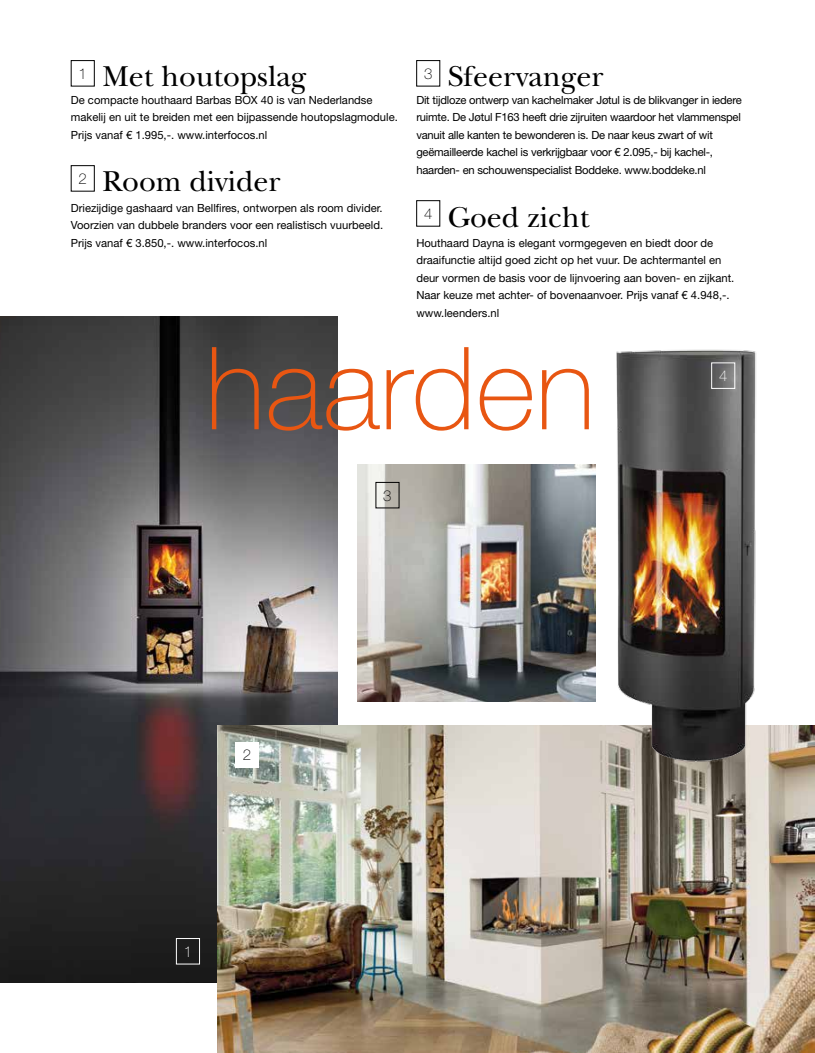
<style>
.page{position:relative;width:815px;height:1053px;background:#fff}
.page>*{position:absolute;margin:0;border:0;box-sizing:border-box;transform-origin:0 0}
.t1{font:100 115px "Helvetica Neue LT Std";color:#e85612}
.t2{font:30px "New Baskerville Std";color:#000}
.t3{font:100 15px "Helvetica Neue LT Std";color:#fff}
.t4{font:100 15px "Helvetica Neue LT Std";color:#000}
.t5{font:11.25px/17.5px "Helvetica Neue LT Std";color:#000}
.t6{font:11.25px/17.5px "Helvetica Neue LT Std";letter-spacing:-.02em;color:#000}
</style>
<div class="page">
<img style="left:0;top:316px;width:338px;height:665px">
<img style="left:218px;top:725px;width:597px;height:327px">
<img style="left:358px;top:464px;width:237px;height:237px">
<img style="left:609px;top:349px;width:155px;height:423px">
<div style="left:71px;top:60px;width:24px;height:26px;border:1px solid #000"></div>
<div style="left:71px;top:165px;width:24px;height:26px;border:1px solid #000"></div>
<div style="left:416px;top:60px;width:24px;height:26px;border:1px solid #000"></div>
<div style="left:416px;top:200px;width:24px;height:26px;border:1px solid #000"></div>
<div style="left:176px;top:938px;width:24px;height:26px;border:1px solid #fff"></div>
<div style="left:711px;top:362px;width:24px;height:26px;border:1px solid #fff"></div>
<div style="left:235px;top:741px;width:23px;height:26px;background:#fff"></div>
<h2 class="t2" style="left:79px;top:59px;width:229px"><sup>1</sup> Met houtopslag</h2>
<p class="t5" style="left:71px;top:91px;width:328px">De compacte houthaard Barbas BOX 40 is van Nederlandse makelij en uit te breiden met een bijpassende houtopslagmodule.<br>Prijs vanaf € 1.995,-. www.interfocos.nl</p>
<h2 class="t2" style="left:79px;top:164px;width:204px"><sup>2</sup> Room divider</h2>
<p class="t5" style="left:71px;top:199px;width:314px;text-align:justify">Driezijdige gashaard van Bellfires, ontworpen als room divider.<br>Voorzien van dubbele branders voor een realistisch vuurbeeld.<br>Prijs vanaf € 3.850,-. www.interfocos.nl</p>
<h2 class="t2" style="left:424px;top:59px;width:181px"><sup>3</sup> Sfeervanger</h2>
<p class="t6" style="left:416px;top:91px;width:327px">Dit tijdloze ontwerp van kachelmaker Jøtul is de blikvanger in iedere ruimte. De Jøtul F163 heeft drie zijruiten waardoor het vlammenspel vanuit alle kanten te bewonderen is. De naar keus zwart of wit geëmailleerde kachel is verkrijgbaar voor € 2.095,- bij kachel-, haarden- en schouwenspecialist Boddeke. www.boddeke.nl</p>
<h2 class="t2" style="left:424px;top:199px;width:167px"><sup>4</sup> Goed zicht</h2>
<p class="t5" style="left:416px;top:234px;width:319px">Houthaard Dayna is elegant vormgegeven en biedt door de draaifunctie altijd goed zicht op het vuur. De achtermantel en deur vormen de basis voor de lijnvoering aan boven- en zijkant.<br>Naar keuze met achter- of bovenaanvoer. Prijs vanaf € 4.948,-. www.leenders.nl</p>
<h1 class="t1" style="left:206px;top:322px;width:391px">haarden</h1>
<h3 class="t3" style="left:719px;top:367px;width:10px">4</h3>
<h3 class="t4" style="left:243px;top:746px;width:10px">2</h3>
<h3 class="t3" style="left:184px;top:942px;width:10px">1</h3>
<h3 class="t4" style="left:383px;top:486px;width:10px">3</h3>
</div>
